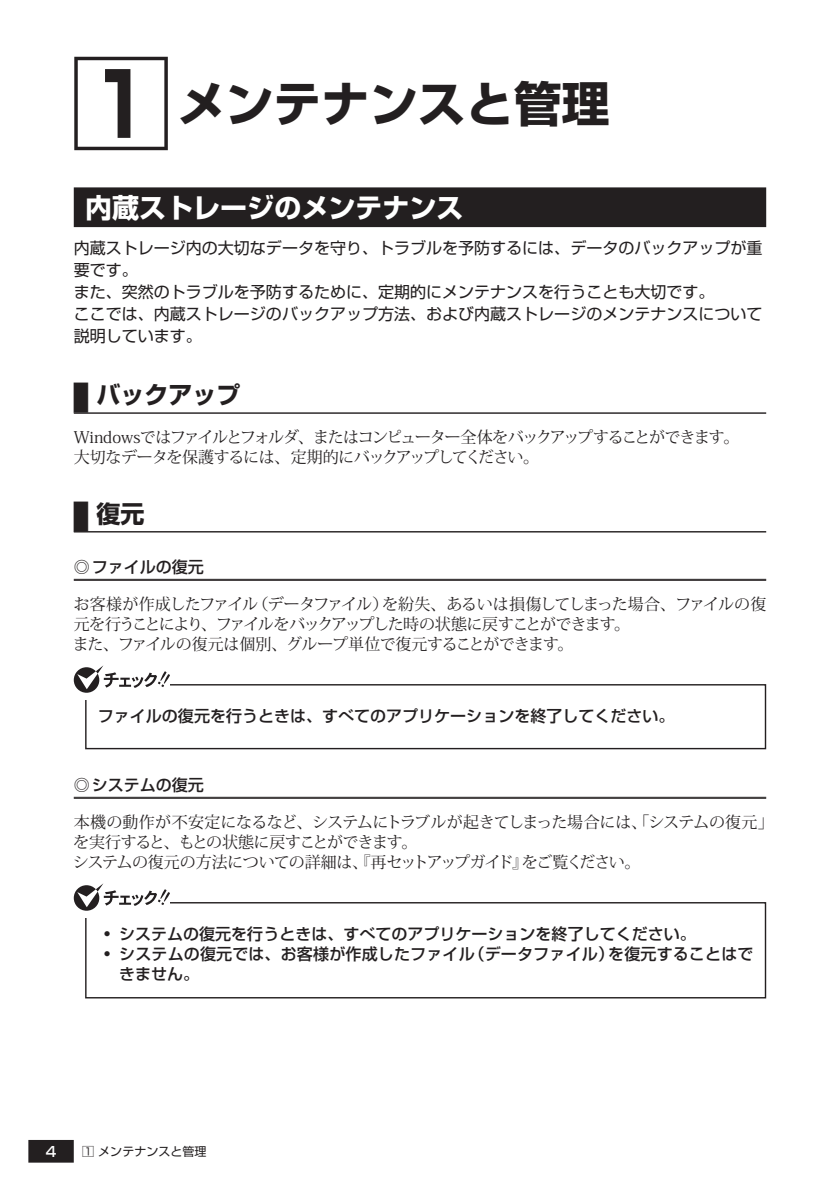
<style>
.page{position:relative;width:840px;height:1191px;background:#fff}
.page>*{position:absolute;margin:0;border:0;box-sizing:border-box;transform-origin:0 0}
.t1{font:700 48px "Shin Go Pro";color:#231f20}
.t2{font:700 27px "Shin Go Pro";color:#fff}
.t3{font:700 24px "Shin Go Pro";color:#231f20}
.t4{font:16px/20px "Koz Min Pro";letter-spacing:-.06em;color:#231f20}
.t5{font:16px/22px "Shin Go Pro";color:#231f20}
.t6{font:500 16px/20px "Shin Go Pro";color:#231f20}
.t7{font:16px/20px "Koz Min Pro";letter-spacing:-.04em;color:#231f20}
.t8{font:500 14px "Shin Go Pro";color:#fff}
.t9{font:12px "Shin Go Pro";color:#231f20}
.s1{font-size:102px}
.s2{font-size:30px}
</style>
<div class="page">
<div style="left:28px;top:1140px;width:46px;height:22px;background:#231f20"></div>
<div style="left:74px;top:187px;width:691px;height:40px;background:#231f20"></div>
<hr style="left:74px;top:412px;width:691px;height:2px;background:#231f20">
<hr style="left:74px;top:531px;width:691px;height:1px;background:#231f20">
<hr style="left:74px;top:579px;width:691px;height:1px;background:#231f20">
<hr style="left:74px;top:580px;width:691px;height:1px;background:#231f20">
<hr style="left:74px;top:797px;width:691px;height:1px;background:#231f20">
<hr style="left:74px;top:798px;width:691px;height:1px;background:#231f20">
<div style="left:85px;top:684px;width:680px;height:65px;border:1px solid #231f20"></div>
<div style="left:74px;top:673px;width:96px;height:27px;background:#fff"></div>
<svg style="left:74px;top:665px;width:96px;height:28px"></svg>
<div style="left:85px;top:902px;width:680px;height:96px;border:1px solid #231f20"></div>
<div style="left:74px;top:890px;width:96px;height:28px;background:#fff"></div>
<svg style="left:74px;top:883px;width:96px;height:27px"></svg>
<h1 class="t1" style="left:70px;top:65px;width:541px"><span class="s1">1</span>メンテナンスと管理</h1>
<h2 class="t2" style="left:85px;top:186px;width:379px">内蔵ストレージのメンテナンス</h2>
<p class="t5" style="left:74px;top:235px;width:690px">内蔵ストレージ内の大切なデータを守り、トラブルを予防するには、データのバックアップが重要です。<br>また、突然のトラブルを予防するために、定期的にメンテナンスを行うことも大切です。<br>ここでは、内蔵ストレージのバックアップ方法、および内蔵ストレージのメンテナンスについて説明しています。</p>
<h3 class="t3" style="left:74px;top:376px;width:168px"><span class="s2">█</span> バックアップ</h3>
<p class="t4" style="left:74px;top:426px;width:666px">Windowsではファイルとフォルダ、またはコンピューター全体をバックアップすることができます。大切なデータを保護するには、定期的にバックアップしてください。</p>
<h3 class="t3" style="left:74px;top:494px;width:72px"><span class="s2">█</span> 復元</h3>
<p class="t6" style="left:74px;top:555px;width:132px">◎ファイルの復元</p>
<p class="t4" style="left:73px;top:593px;width:694px">お客様が作成したファイル（データファイル）を紛失、あるいは損傷してしまった場合、ファイルの復元を行うことにより、ファイルをバックアップした時の状態に戻すことができます。<br>また、ファイルの復元は個別、グループ単位で復元することができます。</p>
<p class="t6" style="left:98px;top:704px;width:578px">ファイルの復元を行うときは、すべてのアプリケーションを終了してください。</p>
<p class="t6" style="left:74px;top:772px;width:132px">◎システムの復元</p>
<p class="t7" style="left:73px;top:811px;width:701px">本機の動作が不安定になるなど、システムにトラブルが起きてしまった場合には、「システムの復元」を実行すると、もとの状態に戻すことができます。<br>システムの復元の方法についての詳細は、『再セットアップガイド』をご覧ください。</p>
<p class="t6" style="left:103px;top:922px;width:593px">• システムの復元を行うときは、すべてのアプリケーションを終了してください。</p>
<p class="t6" style="left:119px;top:942px;width:635px;text-indent:-16px">• システムの復元では、お客様が作成したファイル（データファイル）を復元することはできません。</p>
<p class="t8" style="left:46px;top:1140px;width:12px">4</p>
<p class="t9" style="left:82px;top:1141px;width:125px">1 メンテナンスと管理</p>
</div>
